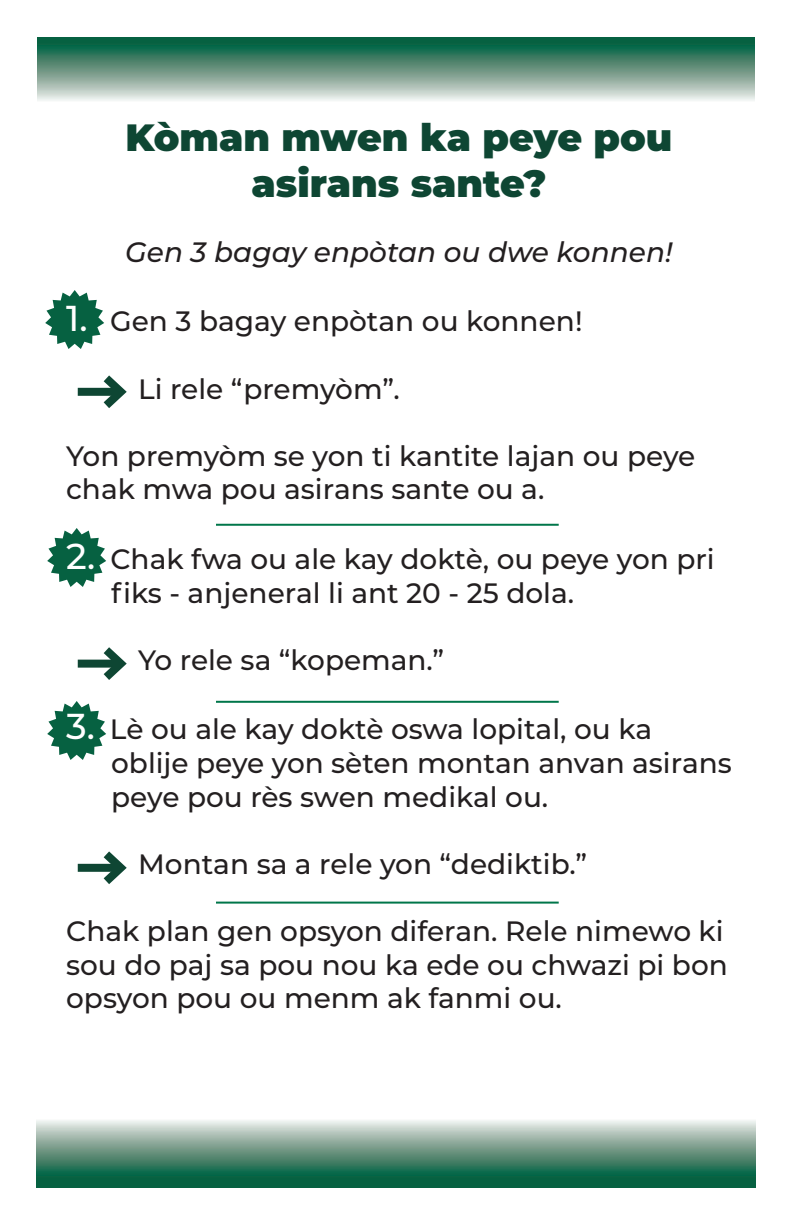
<style>
.page{position:relative;width:792px;height:1224px;background:#fff}
.page>*{position:absolute;margin:0;border:0;box-sizing:border-box;transform-origin:0 0}
.t1{font:900 38px/45.6px "Montserrat";color:#0e4633;text-align:center}
.t2{font:500 28px/33.6px "Montserrat";color:#231f20}
.t3{font:italic 500 28px "Montserrat";color:#231f20}
.s1{font-size:36px;color:#fff}
</style>
<div class="page">
<svg style="left:45px;top:290px;width:59px;height:59px"></svg>
<svg style="left:47px;top:528px;width:59px;height:59px"></svg>
<svg style="left:47px;top:701px;width:59px;height:59px"></svg>
<svg style="left:37px;top:37px;width:718px;height:64px"></svg>
<svg style="left:36px;top:1120px;width:720px;height:68px"></svg>
<div style="left:78px;top:388px;width:43px;height:8px;background:#0e4633"></div>
<svg style="left:95px;top:375px;width:32px;height:33px"></svg>
<div style="left:78px;top:660px;width:43px;height:8px;background:#0e4633"></div>
<svg style="left:95px;top:647px;width:32px;height:33px"></svg>
<div style="left:78px;top:864px;width:43px;height:8px;background:#0e4633"></div>
<svg style="left:95px;top:851px;width:32px;height:33px"></svg>
<hr style="left:216px;top:524px;width:343px;height:2px;background:#00764a">
<hr style="left:216px;top:902px;width:343px;height:2px;background:#00764a">
<hr style="left:216px;top:701px;width:343px;height:2px;background:#00764a">
<h1 class="t1" style="left:126px;top:113px;width:548px">Kòman mwen ka peye pou asirans sante?</h1>
<p class="t3" style="left:125px;top:232px;width:549px">Gen 3 bagay enpòtan ou dwe konnen!</p>
<p class="t2" style="left:66px;top:303px;width:518px"><span class="s1">1.</span> Gen 3 bagay enpòtan ou konnen!</p>
<p class="t2" style="left:138px;top:371px;width:263px">Li rele “premyòm”.</p>
<p class="t2" style="left:66px;top:438px;width:631px">Yon premyòm se yon ti kantite lajan ou peye chak mwa pou asirans sante ou a.</p>
<p class="t2" style="left:111px;top:541px;width:605px;text-indent:-45px"><span class="s1">2.</span> Chak fwa ou ale kay doktè, ou peye yon pri fiks - anjeneral li ant 20 - 25 dola.</p>
<p class="t2" style="left:138px;top:642px;width:308px">Yo rele sa “kopeman.”</p>
<p class="t2" style="left:111px;top:711px;width:622px;text-indent:-45px"><span class="s1">3.</span> Lè ou ale kay doktè oswa lopital, ou ka oblije peye yon sèten montan anvan asirans peye pou rès swen medikal ou.</p>
<p class="t2" style="left:138px;top:846px;width:450px">Montan sa a rele yon “dediktib.”</p>
<p class="t2" style="left:66px;top:913px;width:663px">Chak plan gen opsyon diferan. Rele nimewo ki sou do paj sa pou nou ka ede ou chwazi pi bon opsyon pou ou menm ak fanmi ou.</p>
</div>
